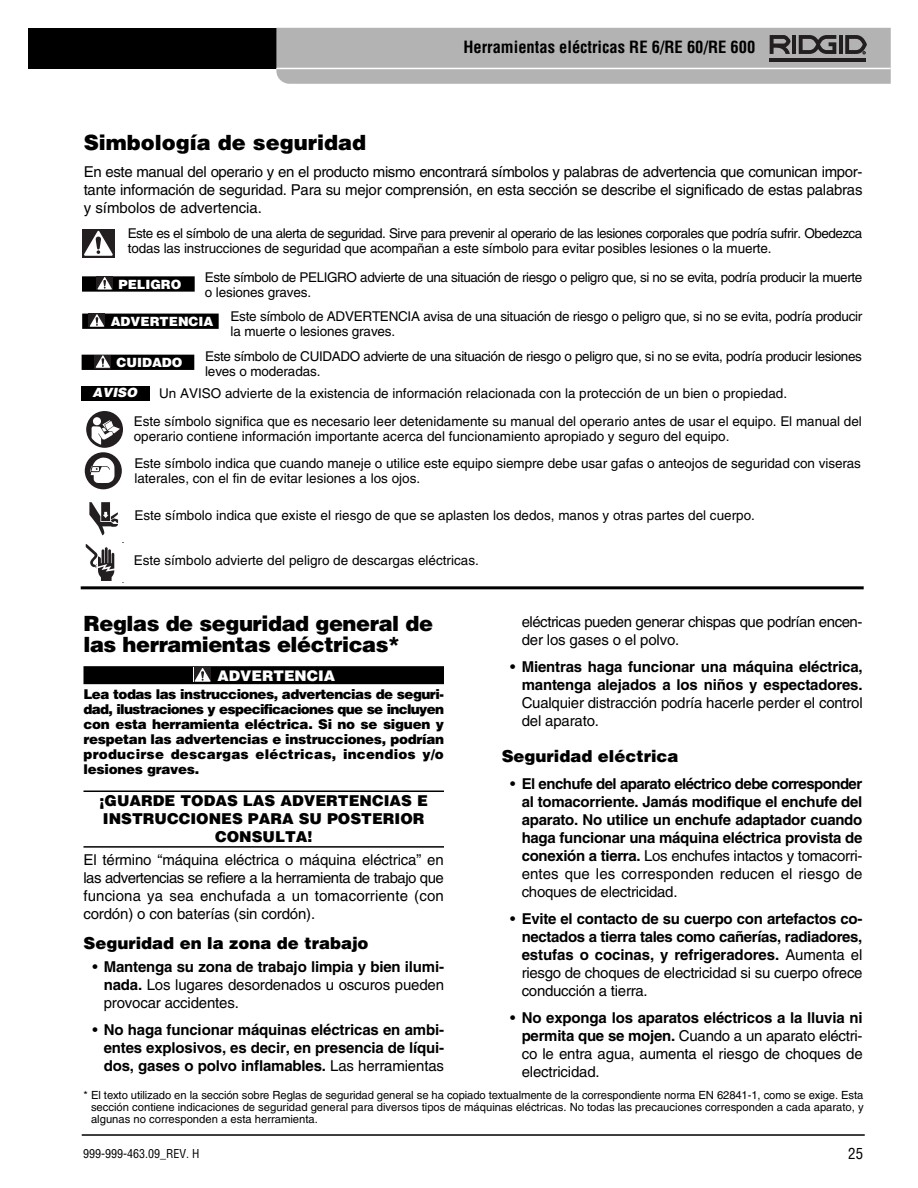
<style>
.page{position:relative;width:918px;height:1188px;background:#fff}
.page>*{position:absolute;margin:0;border:0;box-sizing:border-box;transform-origin:0 0}
.t1{font:900 21px/21px "Helvetica LT Std";letter-spacing:-.02em;color:#000}
.t2{font:900 21px "Helvetica LT Std";color:#000}
.t3{font:900 16.5px "Helvetica LT Std";color:#000}
.t4{font:700 condensed 16.5px "Helvetica LT Std";color:#000}
.t5{font:15px/18px "Helvetica LT Std";letter-spacing:-.01em;color:#000;text-align:justify}
.t6{font:700 15px/18px "Helvetica LT Std";letter-spacing:-.01em;color:#000;text-align:justify}
.t7{font:15px/18px "Helvetica LT Std";letter-spacing:-.03em;color:#000}
.t8{font:900 15px/18px "Helvetica LT Std";color:#000;text-align:center}
.t9{font:condensed 15px "Helvetica LT Std";color:#000}
.t10{font:900 14.7px "Helvetica LT Std";color:#fff}
.t11{font:13.5px/15px "Helvetica LT Std";letter-spacing:-.005em;color:#000}
.t12{font:900 13.5px/15px "Helvetica LT Std";letter-spacing:.015em;color:#000;text-align:justify}
.t13{font:13.5px/15px "Helvetica LT Std";letter-spacing:-.03em;color:#000}
.t14{font:13.5px/15px "Helvetica LT Std";letter-spacing:-.04em;color:#000}
.t15{font:900 12.75px "Helvetica LT Std";color:#fff}
.t16{font:italic 900 12.75px "Helvetica LT Std";color:#fff}
.t17{font:condensed 12px "Helvetica LT Std";color:#000}
.t18{font:11.25px/12px "Helvetica LT Std";color:#000;text-align:justify}
.s1{font-weight:700}
.s2{font-weight:400}
</style>
<div class="page">
<div style="left:28px;top:28px;width:427px;height:41px;background:#000"></div>
<svg style="left:276px;top:28px;width:615px;height:56px;background:#afafaf"></svg>
<hr style="left:82px;top:1134px;width:783px;height:2px;background:#000">
<div style="left:84px;top:666px;width:360px;height:18px;background:#000"></div>
<hr style="left:84px;top:791px;width:360px;height:1px;background:#000">
<hr style="left:84px;top:846px;width:360px;height:2px;background:#000">
<div style="left:194px;top:667px;width:17px;height:15px;background:#231f20"></div>
<svg style="left:195px;top:668px;width:16px;height:14px"></svg>
<svg style="left:89px;top:502px;width:29px;height:33px"></svg>
<svg style="left:86px;top:544px;width:28px;height:37px"></svg>
<hr style="left:81px;top:586px;width:783px;height:3px;background:#000">
<svg style="left:85px;top:411px;width:38px;height:78px"></svg>
<svg style="left:114px;top:229px;width:1px;height:29px"></svg>
<div style="left:82px;top:229px;width:32px;height:29px;background:#231f20"></div>
<svg style="left:84px;top:231px;width:29px;height:25px"></svg>
<div style="left:81px;top:386px;width:69px;height:14px;background:#000"></div>
<div style="left:82px;top:276px;width:113px;height:16px;background:#000"></div>
<svg style="left:97px;top:277px;width:16px;height:13px"></svg>
<svg style="left:97px;top:277px;width:15px;height:12px"></svg>
<div style="left:82px;top:314px;width:137px;height:15px;background:#000"></div>
<div style="left:89px;top:314px;width:16px;height:13px;background:#231f20"></div>
<svg style="left:90px;top:314px;width:14px;height:13px"></svg>
<div style="left:82px;top:355px;width:112px;height:15px;background:#000"></div>
<div style="left:95px;top:355px;width:16px;height:13px;background:#231f20"></div>
<svg style="left:96px;top:355px;width:14px;height:13px"></svg>
<p class="t4" style="left:463px;top:40px;width:293px">Herramientas eléctricas RE 6/RE 60/RE 600</p>
<h1 class="t2" style="left:84px;top:135px;width:284px">Simbología de seguridad</h1>
<p class="t5" style="left:84px;top:164px;width:780px">En este manual del operario y en el producto mismo encontrará símbolos y palabras de advertencia que comunican impor&shy;tante información de seguridad. Para su mejor comprensión, en esta sección se describe el significado de estas palabras y símbolos de advertencia.</p>
<p class="t14" style="left:128px;top:227px;width:736px">Este es el símbolo de una alerta de seguridad. Sirve para prevenir al operario de las lesiones corporales que podría sufrir. Obedezca todas las instrucciones de seguridad que acompañan a este símbolo para evitar posibles lesiones o la muerte.</p>
<p class="t13" style="left:205px;top:271px;width:659px">Este símbolo de PELIGRO advierte de una situación de riesgo o peligro que, si no se evita, podría producir la muerte o lesiones graves.</p>
<p class="t11" style="left:231px;top:310px;width:633px">Este símbolo de ADVERTENCIA avisa de una situación de riesgo o peligro que, si no se evita, podría producir la muerte o lesiones graves.</p>
<p class="t13" style="left:205px;top:350px;width:658px">Este símbolo de CUIDADO advierte de una situación de riesgo o peligro que, si no se evita, podría producir lesiones leves o moderadas.</p>
<p class="t11" style="left:134px;top:380px;width:730px;line-height:28.3px;text-indent:25px">Un AVISO advierte de la existencia de información relacionada con la protección de un bien o propiedad.<br>Este símbolo significa que es necesario leer detenidamente su manual del operario antes de usar el equipo. El manual del</p>
<p class="t11" style="left:134px;top:425px;width:729px;line-height:26.4px">operario contiene información importante acerca del funcionamiento apropiado y seguro del equipo.<br>Este símbolo indica que cuando maneje o utilice este equipo siempre debe usar gafas o anteojos de seguridad con viseras</p>
<p class="t11" style="left:134px;top:472px;width:287px">laterales, con el fin de evitar lesiones a los ojos.</p>
<p class="t11" style="left:134px;top:509px;width:622px">Este símbolo indica que existe el riesgo de que se aplasten los dedos, manos y otras partes del cuerpo.</p>
<p class="t11" style="left:134px;top:554px;width:347px">Este símbolo advierte del peligro de descargas eléctricas.</p>
<p class="t15" style="left:118px;top:280px;width:65px">PELIGRO</p>
<p class="t15" style="left:111px;top:317px;width:104px">ADVERTENCIA</p>
<p class="t15" style="left:117px;top:358px;width:67px">CUIDADO</p>
<p class="t16" style="left:93px;top:388px;width:46px">AVISO</p>
<h1 class="t1" style="left:84px;top:615px;width:351px">Reglas de seguridad general de las herramientas eléctricas*</h1>
<p class="t10" style="left:217px;top:670px;width:119px">ADVERTENCIA</p>
<p class="t12" style="left:84px;top:688px;width:362px">Lea todas las instrucciones, advertencias de seguri&shy;dad, ilustraciones y especificaciones que se incluyen con esta herramienta eléctrica. Si no se siguen y respetan las advertencias e instrucciones, podrían producirse descargas eléctricas, incendios y/o lesiones graves.</p>
<p class="t8" style="left:100px;top:793px;width:330px">¡GUARDE TODAS LAS ADVERTENCIAS E<br>INSTRUCCIONES PARA SU POSTERIOR<br>CONSULTA!</p>
<p class="t5" style="left:83px;top:852px;width:362px">El término “máquina eléctrica o máquina eléctrica” en las advertencias se refiere a la herramienta de trabajo que funciona ya sea enchufada a un tomacorriente (con cordón) o con baterías (sin cordón).</p>
<p class="t3" style="left:84px;top:937px;width:287px">Seguridad en la zona de trabajo</p>
<p class="t5" style="left:104px;top:959px;width:342px;text-indent:-11px">• <span class="s1">Mantenga su zona de trabajo limpia y bien ilumi&shy;nada.</span> Los lugares desordenados u oscuros pueden provocar accidentes.</p>
<p class="t6" style="left:104px;top:1022px;width:342px;text-indent:-11px"><span class="s2">•</span> No haga funcionar máquinas eléctricas en ambi&shy;entes explosivos, es decir, en presencia de líqui&shy;dos, gases o polvo inflamables. <span class="s2">Las herramientas</span></p>
<p class="t7" style="left:522px;top:614px;width:342px">eléctricas pueden generar chispas que podrían encen&shy;der los gases o el polvo.</p>
<p class="t6" style="left:510px;top:659px;width:354px;text-align:right"><span class="s2">•</span> Mientras haga funcionar una máquina eléctrica, mantenga alejados a los niños y espectadores.</p>
<p class="t5" style="left:522px;top:695px;width:343px">Cualquier distracción podría hacerle perder el control del aparato.</p>
<p class="t3" style="left:502px;top:750px;width:178px">Seguridad eléctrica</p>
<p class="t6" style="left:522px;top:776px;width:342px;text-indent:-11px"><span class="s2">•</span> El enchufe del aparato eléctrico debe corresponder al tomacorriente. Jamás modifique el enchufe del aparato. No utilice un enchufe adaptador cuando haga funcionar una máquina eléctrica provista de conexión a tierra. <span class="s2">Los enchufes intactos y tomacorri&shy;entes que les corresponden reducen el riesgo de choques de electricidad.</span></p>
<p class="t6" style="left:522px;top:911px;width:342px;text-indent:-11px"><span class="s2">•</span> Evite el contacto de su cuerpo con artefactos co - nectados a tierra tales como cañerías, radiado res, estufas o cocinas, y refrigeradores. <span class="s2">Aumenta el riesgo de choques de electricidad si su cuerpo ofrece conducción a tierra.</span></p>
<p class="t5" style="left:522px;top:1010px;width:342px;text-indent:-11px">• <span class="s1">No exponga los aparatos eléctricos a la lluvia ni permita que se mojen.</span> Cuando a un aparato eléctri&shy;co le entra agua, aumenta el riesgo de choques de electricidad.</p>
<p class="t18" style="left:91px;top:1090px;width:774px;text-indent:-7px">* El texto utilizado en la sección sobre Reglas de seguridad general se ha copiado textualmente de la correspondiente norma EN 62841-1, como se exige. Esta sección contiene indicaciones de seguridad general para diversos tipos de máquinas eléctricas. No todas las precauciones corresponden a cada aparato, y algunas no corresponden a esta herramienta.</p>
<p class="t17" style="left:83px;top:1149px;width:118px">999-999-463.09_REV. H</p>
<p class="t9" style="left:848px;top:1147px;width:16px">25</p>
</div>
